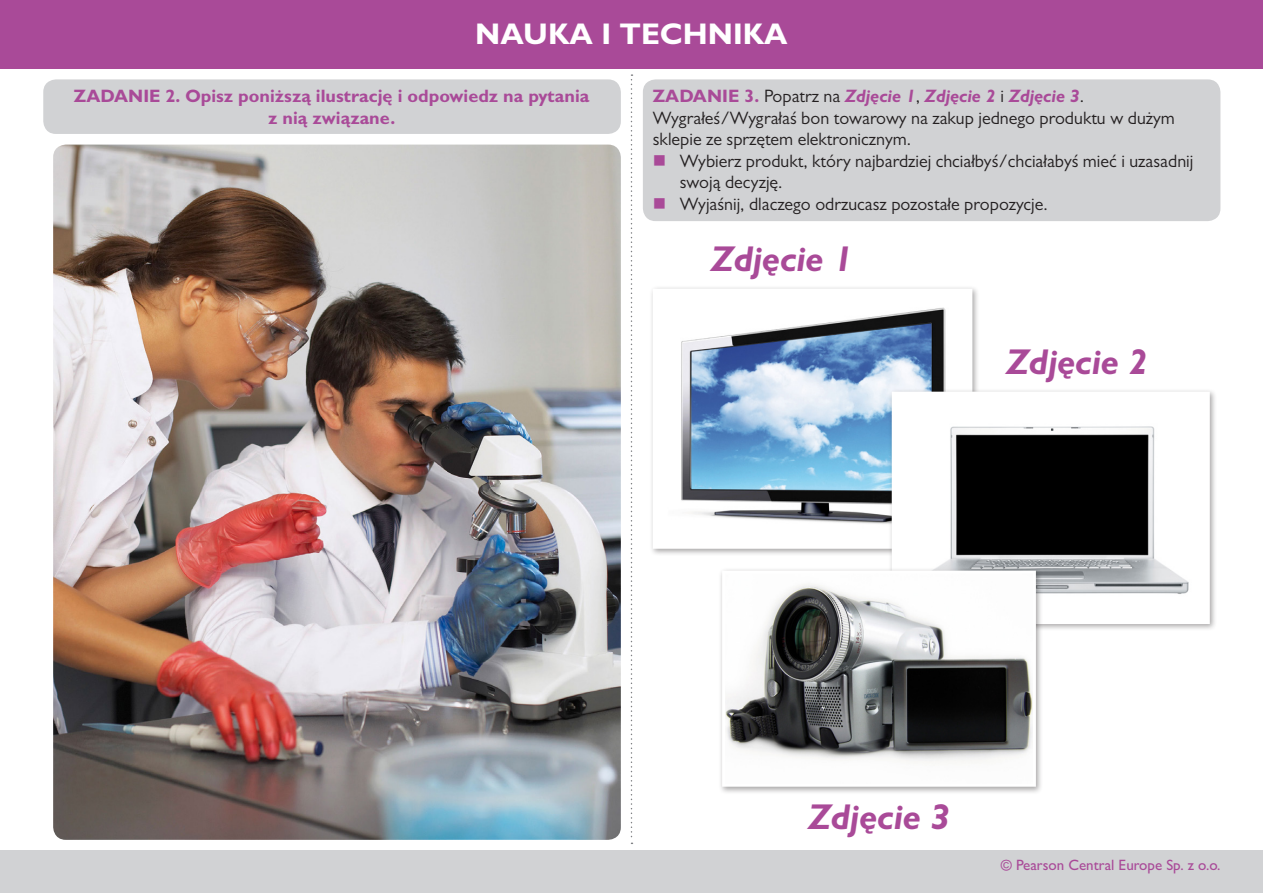
<style>
.page{position:relative;width:1263px;height:893px;background:#fff}
.page>*{position:absolute;margin:0;border:0;box-sizing:border-box;transform-origin:0 0}
.t1{font:italic 700 36px "Gill Sans MT Pro";color:#a94a98}
.t2{font:700 30px "Gill Sans MT Pro";color:#fff}
.Normalny{font:18px/21.6px "Gill Sans MT Pro";color:#231f20}
.t3{font:700 18px/21.6px "Gill Sans MT Pro";color:#a94a98;text-align:center}
.Normalny-2{font:italic 700 18px "Gill Sans MT Pro";color:#a94a98}
.t4{font:500 15px "Gill Sans MT Pro";color:#a94a98}
.s1{font-style:normal}
.s2{font-weight:400;font-style:normal;color:#231f20}
.s3{color:#a94a98}
</style>
<div class="page">
<svg style="left:631px;top:74px;width:1px;height:770px"></svg>
<div style="left:0;top:0;width:1263px;height:68px;background:#a94a98"></div>
<div style="left:0;top:850px;width:1263px;height:43px;background:#d1d2d4"></div>
<div style="left:43px;top:79px;width:578px;height:55px;background:#d1d2d4;border-radius:13px"></div>
<div style="left:643px;top:79px;width:577px;height:142px;background:#d1d2d4;border-radius:13px"></div>
<img style="left:53px;top:145px;width:568px;height:695px">
<div style="left:649px;top:285px;width:331px;height:271px;background:#231f20;opacity:.4"></div>
<img style="left:658px;top:294px;width:309px;height:250px">
<div style="left:888px;top:388px;width:329px;height:243px;background:#231f20;opacity:.4"></div>
<img style="left:896px;top:396px;width:310px;height:224px">
<div style="left:718px;top:567px;width:325px;height:227px;background:#231f20;opacity:.4"></div>
<img style="left:726px;top:575px;width:306px;height:208px">
<p class="t2" style="left:475px;top:16px;width:314px">NAUKA I TECHNIKA</p>
<p class="t3" style="left:74px;top:85px;width:517px">ZADANIE 2. Opisz poniższą ilustrację i odpowiedz na pytania z nią związane.</p>
<p class="Normalny-2" style="left:653px;top:85px;width:433px"><span class="s1">ZADANIE 3.</span> <span class="s2">Popatrz na</span> Zdjęcie 1<span class="s2">,</span> Zdjęcie 2 <span class="s2">i</span> Zdjęcie 3<span class="s2">.</span></p>
<p class="Normalny" style="left:653px;top:107px;width:524px">Wygrałeś/Wygrałaś bon towarowy na zakup jednego produktu w dużym sklepie ze sprzętem elektronicznym.</p>
<p class="Normalny" style="left:680px;top:150px;width:515px;text-indent:-27px"><span class="s3">■</span> Wybierz produkt, który najbardziej chciałbyś/chciałabyś mieć i uzasadnij swoją decyzję.</p>
<p class="Normalny" style="left:653px;top:193px;width:396px"><span class="s3">■</span> Wyjaśnij, dlaczego odrzucasz pozostałe propozycje.</p>
<p class="t1" style="left:711px;top:237px;width:143px">Zdjęcie 1</p>
<p class="t1" style="left:1006px;top:340px;width:143px">Zdjęcie 2</p>
<p class="t1" style="left:808px;top:794px;width:143px">Zdjęcie 3</p>
<p class="t4" style="left:1001px;top:856px;width:221px">© Pearson Central Europe Sp. z o.o.</p>
</div>
